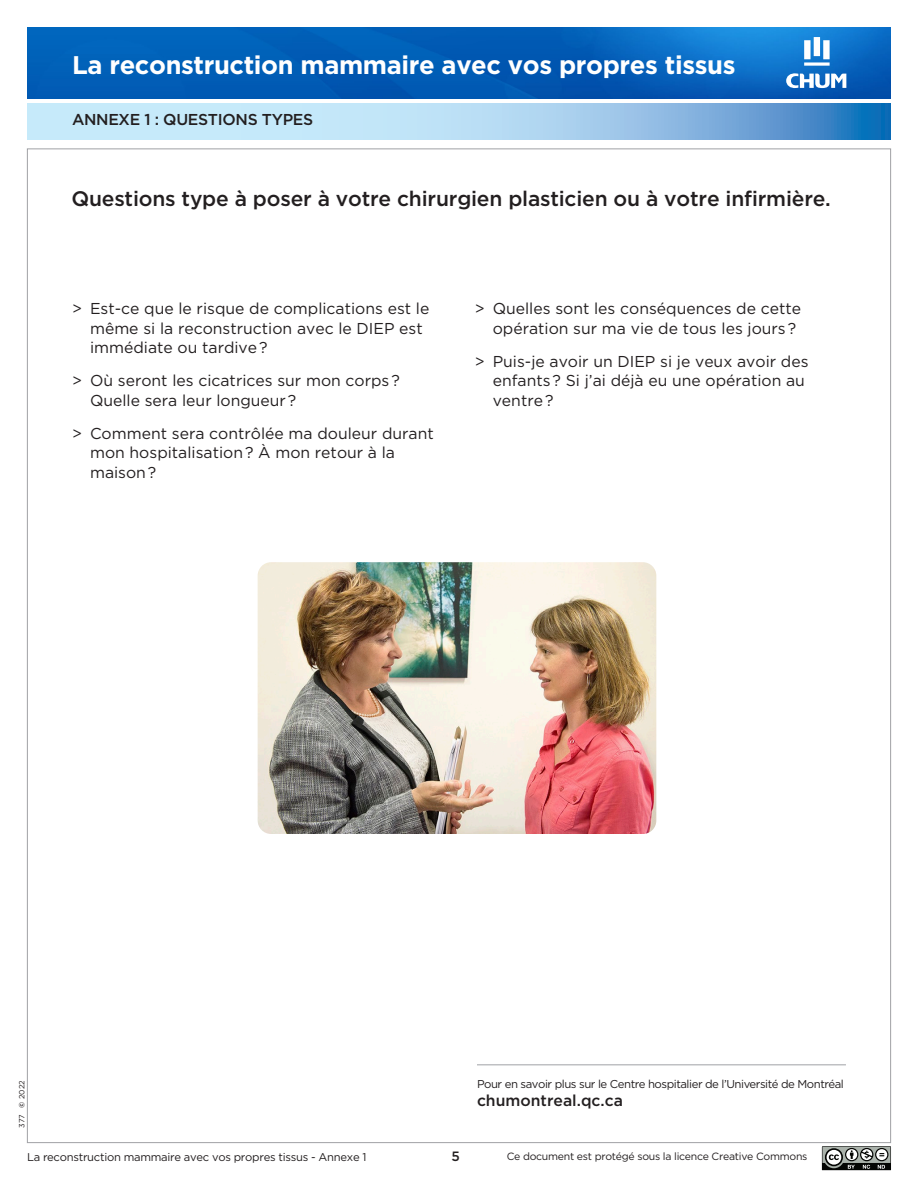
<style>
.page{position:relative;width:918px;height:1188px;background:#fff}
.page>*{position:absolute;margin:0;border:0;box-sizing:border-box;transform-origin:0 0}
.t1{font:700 25.5px "Gotham";letter-spacing:-.015em;color:#fff}
.t2{font:500 21px "Gotham";letter-spacing:-.01em;color:#231f20}
.t3{font:15.75px/19.5px "Gotham";color:#231f20}
.t4{font:500 15.75px "Gotham";letter-spacing:-.02em;color:#231f20}
.t5{font:500 15.75px "Gotham";color:#231f20}
.t6{font:500 13.5px "Gotham";color:#231f20}
.t7{font:11.4px "Gotham";letter-spacing:-.04em;color:#231f20}
.t8{font:11.25px "Gotham";letter-spacing:-.025em;color:#231f20}
.t9{font:10.5px "Gotham";letter-spacing:-.025em;color:#231f20}
.t10{font:7.5px "Gotham";color:#231f20}
.s1{font-weight:700}
</style>
<div class="page">
<img style="left:27px;top:27px;width:864px;height:72px">
<svg style="left:27px;top:104px;width:864px;height:36px;background:#a0cceb"></svg>
<svg style="left:804px;top:37px;width:26px;height:29px"></svg>
<svg style="left:786px;top:73px;width:60px;height:15px"></svg>
<img style="left:258px;top:562px;width:398px;height:272px">
<svg style="left:822px;top:1146px;width:69px;height:24px;background:#747774"></svg>
<hr style="left:477px;top:1064px;width:369px;height:1px;background:#a0a1a5">
<h1 class="t1" style="left:72px;top:50px;width:665px">La reconstruction mammaire avec vos propres tissus</h1>
<p class="t4" style="left:72px;top:109px;width:243px">ANNEXE 1 : QUESTIONS TYPES</p>
<h2 class="t2" style="left:71px;top:185px;width:761px">Questions type à poser à votre chirurgien plasticien ou à votre infirmière.</h2>
<p class="t3" style="left:90px;top:299px;width:341px;text-indent:-18px">&gt; Est-ce que le risque de complications est le même si la reconstruction avec le DIEP est immédiate ou tardive?</p>
<p class="t3" style="left:90px;top:371px;width:311px;text-indent:-18px">&gt; Où seront les cicatrices sur mon corps?<br>Quelle sera leur longueur?</p>
<p class="t3" style="left:90px;top:423px;width:345px;text-indent:-18px">&gt; Comment sera contrôlée ma douleur durant mon hospitalisation? À mon retour à la maison?</p>
<p class="t3" style="left:493px;top:299px;width:310px;text-indent:-18px">&gt; Quelles sont les conséquences de cette opération sur ma vie de tous les jours?</p>
<p class="t3" style="left:493px;top:351px;width:317px;text-indent:-18px">&gt; Puis-je avoir un DIEP si je veux avoir des enfants? Si j’ai déjà eu une opération au ventre?</p>
<p class="t10" style="left:17px;top:1128px;width:49px;rotate:-90deg">377 <span class="s1">©</span> 2022</p>
<p class="t8" style="left:27px;top:1150px;width:341px">La reconstruction mammaire avec vos propres tissus - Annexe 1</p>
<p class="t6" style="left:451px;top:1147px;width:10px">5</p>
<p class="t7" style="left:477px;top:1077px;width:368px">Pour en savoir plus sur le Centre hospitalier de l’Université de Montréal</p>
<p class="t5" style="left:477px;top:1090px;width:148px">chumontreal.qc.ca</p>
<p class="t9" style="left:507px;top:1150px;width:302px">Ce document est protégé sous la licence Creative Commons</p>
</div>
